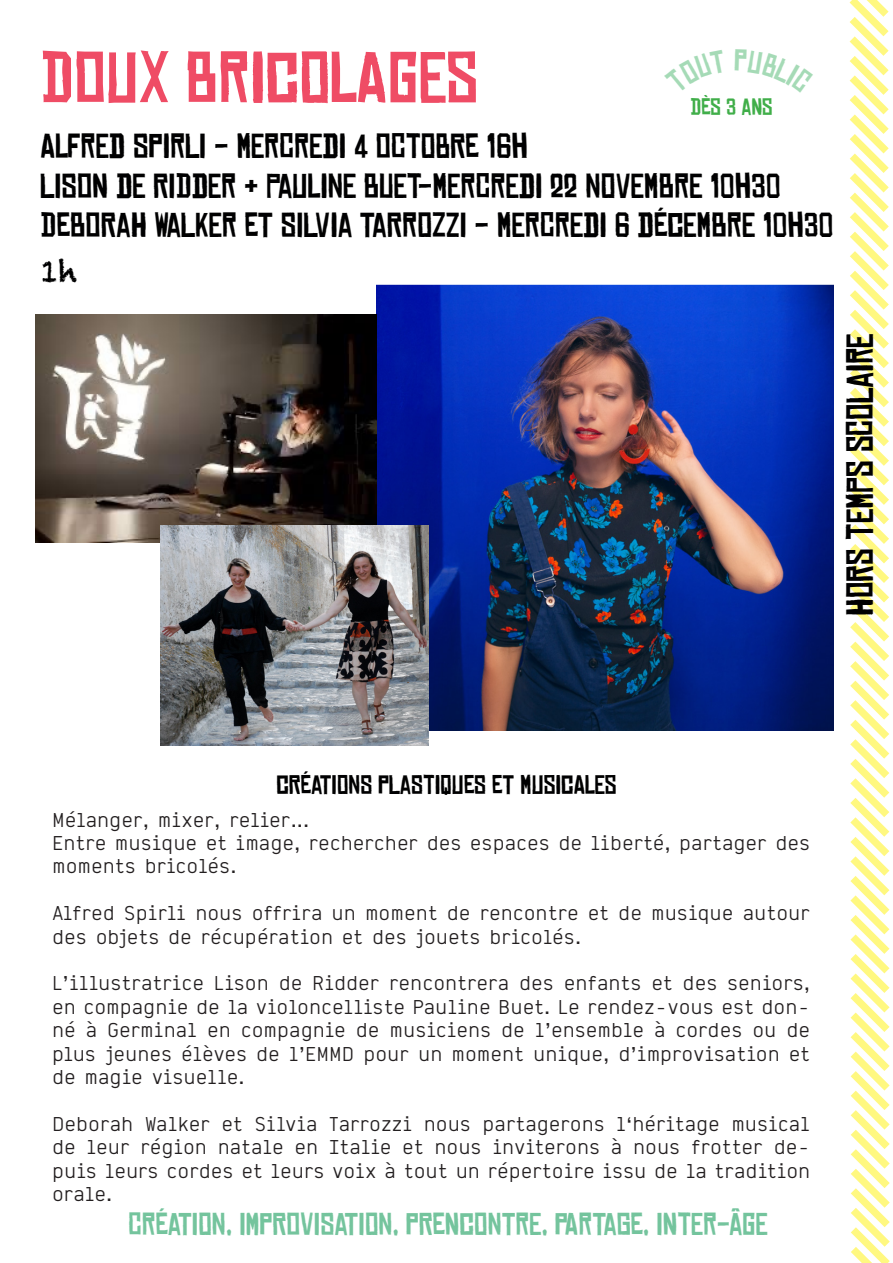
<style>
.page{position:relative;width:893px;height:1263px;background:#fff}
.page>*{position:absolute;margin:0;border:0;box-sizing:border-box;transform-origin:0 0}
.t1{font:69px "Chinese Rocks Rg";color:#ef4c65}
.t2{font:36px "Chinese Rocks Rg";color:#000001}
.t3{font:33px "Chinese Rocks Rg";color:#000001}
.t4{font:30px "Chinese Rocks Rg";color:#74c49d}
.t5{font:30px "Chalkduster";color:#000001}
.t6{font:25.5px "Chinese Rocks Rg";color:#000001}
.Style_de_paragraphe{font:22.5px "Chinese Rocks Rg";color:#40ae49}
.t7{font:19.5px/23.4px "Deck";color:#231f20}
</style>
<div class="page">
<svg style="left:849px;top:0;width:41px;height:1263px"></svg>
<img style="left:376px;top:284px;width:458px;height:446px">
<img style="left:36px;top:315px;width:340px;height:227px">
<img style="left:161px;top:525px;width:267px;height:220px">
<p class="t1" style="left:41px;top:41px;width:435px">DOUX BRICOLAGES</p>
<p class="t3" style="left:41px;top:128px;width:489px">ALFRED SPIRLI - MERCREDI 4 OCTOBRE 16H</p>
<p class="t3" style="left:41px;top:168px;width:742px">LISON DE RIDDER &amp; PAULINE BUET-MERCREDI 22 NOVEMBRE 10H30</p>
<p class="t3" style="left:41px;top:208px;width:795px">DEBORAH WALKER ET SILVIA TARROZZI - MERCREDI 6 DÉCEMBRE 10H30</p>
<p class="Style_de_paragraphe" style="left:690px;top:94px;width:82px">DÈS 3 ANS</p>
<p class="t5" style="left:41px;top:254px;width:38px">1h</p>
<p class="t2" style="left:841px;top:616px;width:284px;rotate:-90deg">HORS TEMPS SCOLAIRE</p>
<p class="t6" style="left:276px;top:770px;width:267px">CRÉATIONS PLASTIQUES ET MUSIC</p>
<p class="t6" style="left:574px;top:770px;width:43px">ALES</p>
<p class="t7" style="left:52px;top:807px;width:259px">Mélanger, mixer, relier...</p>
<p class="t7" style="left:52px;top:831px;width:759px">Entre musique et image, rechercher des espaces de liberté, partager des moments bricolés.</p>
<p class="t7" style="left:52px;top:901px;width:760px">Alfred Spirli nous offrira un moment de rencontre et de musique autour des objets de récupération et des jouets bricolés.</p>
<p class="t7" style="left:52px;top:971px;width:760px;text-align:justify">L’illustratrice Lison de Ridder rencontrera des enfants et des seniors, en compagnie de la violoncelliste Pauline Buet. Le rendez-vous est don&shy;né à Germinal en compagnie de musiciens de l’ensemble à cordes ou de plus jeunes élèves de l’EMMD pour un moment unique, d’improvisation et de magie visuelle.</p>
<p class="t7" style="left:52px;top:1111px;width:760px;text-align:justify">Deborah Walker et Silvia Tarrozzi nous partagerons l‘héritage musical de leur région natale en Italie et nous inviterons à nous frotter de&shy;puis leurs cordes et leurs voix à tout un répertoire issu de la tradition orale.</p>
<p class="t4" style="left:129px;top:1208px;width:641px">CRÉATION, IMPROVISATION, PRENCONTRE, PARTAGE, INTER-ÂGE</p>
</div>
